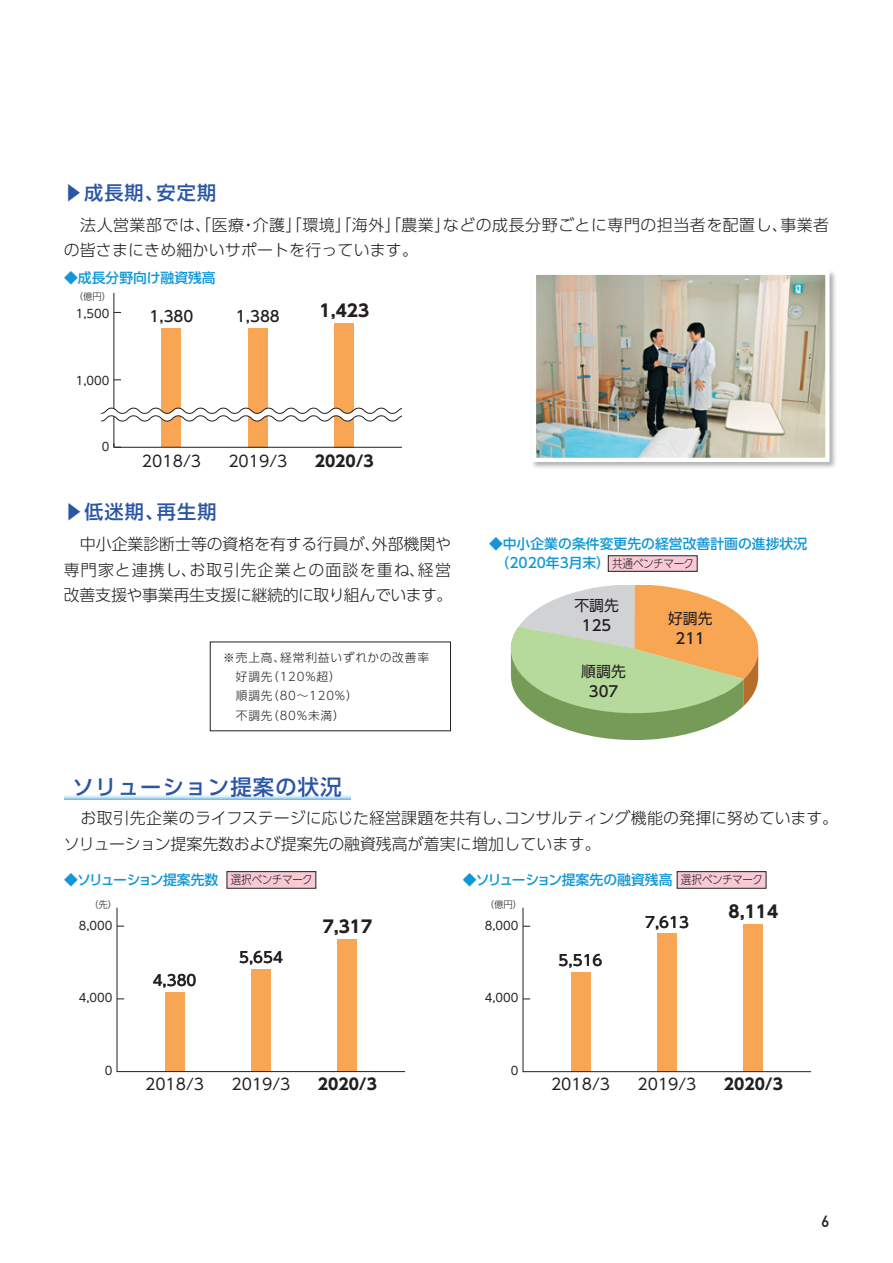
<style>
.page{position:relative;width:893px;height:1263px;background:#fff}
.page>*{position:absolute;margin:0;border:0;box-sizing:border-box;transform-origin:0 0}
.t1{font:500 21.3px "UD Shin Go Pro";letter-spacing:.06em;color:#2a56a5}
.t2{font:500 19.2px "UD Shin Go Pro";letter-spacing:.06em;color:#2a56a5}
.t3{font:700 16.8px "UD Shin Go Pro";color:#231f20}
.t4{font:300 15.9px/25.5px "UD Shin Go Pro";letter-spacing:.01em;color:#231f20;text-align:justify}
.t5{font:300 15.9px/25.5px "UD Shin Go Pro";letter-spacing:.03em;color:#231f20}
.t6{font:15.9px "DIN Mittelschrift Std";color:#231f20}
.t7{font:15.6px "UD Shin Go Pro";color:#231f20}
.t8{font:700 15.6px "UD Shin Go Pro";color:#231f20}
.t9{font:500 15px "UD Shin Go Pro";color:#231f20}
.t10{font:14.85px "UD Shin Go Pro";color:#231f20}
.t11{font:500 14.85px "UD Shin Go Pro";color:#231f20}
.t12{font:500 13.8px/19.2px "UD Shin Go Pro";color:#1197d6}
.t13{font:500 13.8px "UD Shin Go Pro";letter-spacing:-.06em;color:#1197d6}
.t14{font:300 11.7px/19.2px "UD Shin Go Pro";letter-spacing:.075em;color:#231f20}
.t15{font:11.55px "UD Shin Go Pro";color:#231f20}
.t16{font:300 9.45px "UD Shin Go Pro";color:#231f20}
.s1{font-weight:300;font-size:11.7px;color:#231f20}
</style>
<div class="page">
<div style="left:162px;top:329px;width:19px;height:118px;background:#f9a654"></div>
<div style="left:335px;top:323px;width:19px;height:124px;background:#f9a654"></div>
<div style="left:248px;top:328px;width:20px;height:119px;background:#f9a654"></div>
<hr style="left:114px;top:447px;width:288px;height:1px;background:#231f20">
<hr style="left:113px;top:293px;width:1px;height:154px;background:#231f20">
<svg style="left:113px;top:443px;width:8px;height:5px"></svg>
<svg style="left:101px;top:408px;width:301px;height:13px"></svg>
<svg style="left:510px;top:586px;width:248px;height:154px"></svg>
<div style="left:608px;top:556px;width:89px;height:15px;background:#f9cad6"></div>
<div style="left:608px;top:555px;width:89px;height:16px;border:1px solid #231f20"></div>
<div style="left:571px;top:972px;width:19px;height:100px;background:#f9a654"></div>
<div style="left:657px;top:934px;width:20px;height:138px;background:#f9a654"></div>
<div style="left:744px;top:924px;width:19px;height:148px;background:#f9a654"></div>
<hr style="left:523px;top:1071px;width:288px;height:1px;background:#231f20">
<hr style="left:522px;top:908px;width:1px;height:164px;background:#231f20">
<div style="left:338px;top:939px;width:19px;height:132px;background:#f9a654"></div>
<div style="left:165px;top:992px;width:19px;height:79px;background:#f9a654"></div>
<div style="left:251px;top:969px;width:20px;height:102px;background:#f9a654"></div>
<hr style="left:117px;top:1071px;width:288px;height:1px;background:#231f20">
<hr style="left:117px;top:908px;width:1px;height:163px;background:#231f20">
<div style="left:227px;top:872px;width:89px;height:16px;background:#f9cad6"></div>
<div style="left:227px;top:871px;width:89px;height:17px;border:1px solid #231f20"></div>
<div style="left:677px;top:872px;width:89px;height:16px;background:#f9cad6"></div>
<div style="left:677px;top:871px;width:89px;height:17px;border:1px solid #231f20"></div>
<svg style="left:64px;top:796px;width:286px;height:3px"></svg>
<div style="left:530px;top:269px;width:307px;height:200px;background:#231f20;opacity:.35"></div>
<img style="left:537px;top:276px;width:287px;height:181px">
<div style="left:532px;top:271px;width:297px;height:191px;border:4px solid #fff"></div>
<p class="t2" style="left:64px;top:177px;width:154px">▶成長期、安定期</p>
<p class="t5" style="left:64px;top:212px;width:767px">　法人営業部では、「医療・介護」「環境」「海外」「農業」などの成長分野ごとに専門の担当者を配置し、事業者の皆さまにきめ細かいサポートを行っています。</p>
<p class="t12" style="left:64px;top:268px;width:153px">◆成長分野向け融資残高</p>
<p class="t16" style="left:74px;top:289px;width:39px">（億円）</p>
<p class="t15" style="left:76px;top:304px;width:35px">1,500</p>
<p class="t15" style="left:76px;top:371px;width:35px">1,000</p>
<p class="t9" style="left:150px;top:304px;width:45px">1,380</p>
<p class="t9" style="left:236px;top:304px;width:45px">1,388</p>
<p class="t15" style="left:102px;top:438px;width:9px">0</p>
<p class="t7" style="left:142px;top:448px;width:61px">2018/3</p>
<p class="t7" style="left:228px;top:448px;width:61px">2019/3</p>
<p class="t3" style="left:320px;top:297px;width:51px">1,423</p>
<p class="t8" style="left:315px;top:448px;width:61px">2020/3</p>
<p class="t2" style="left:64px;top:496px;width:154px">▶低迷期、再生期</p>
<p class="t4" style="left:64px;top:531px;width:390px">　中小企業診断士等の資格を有する行員が、外部機関や専門家と連携し、お取引先企業との面談を重ね、経営改善支援や事業再生支援に継続的に取り組んでいます。</p>
<p class="t14" style="left:223px;top:648px;width:207px">※売上高、経常利益いずれかの改善率　好調先（120％超）<br>　順調先（80～120％）<br>　不調先（80％未満）</p>
<h1 class="t1" style="left:73px;top:770px;width:271px">ソリューション提案の状況</h1>
<p class="t12" style="left:489px;top:533px;width:320px">◆中小企業の条件変更先の経営改善計画の進捗状況　（2020年3月末）<span class="s1">共通ベンチマーク</span></p>
<p class="t10" style="left:574px;top:594px;width:46px">不調先</p>
<p class="t11" style="left:582px;top:613px;width:31px">125</p>
<p class="t10" style="left:581px;top:660px;width:46px">順調先</p>
<p class="t11" style="left:589px;top:679px;width:31px">307</p>
<p class="t10" style="left:668px;top:606px;width:46px">好調先</p>
<p class="t11" style="left:676px;top:626px;width:31px">211</p>
<p class="t4" style="left:64px;top:805px;width:776px">　お取引先企業のライフステージに応じた経営課題を共有し、コンサルティング機能の発揮に努めています。ソリューション提案先数および提案先の融資残高が着実に増加しています。</p>
<p class="t13" style="left:64px;top:869px;width:250px">◆ソリューション提案先数 <span class="s1">選択ベンチマーク</span></p>
<p class="t12" style="left:463px;top:870px;width:302px">◆ソリューション提案先の融資残高 <span class="s1">選択ベンチマーク</span></p>
<p class="t16" style="left:89px;top:896px;width:30px">（先）</p>
<p class="t15" style="left:79px;top:916px;width:35px">8,000</p>
<p class="t3" style="left:323px;top:913px;width:51px">7,317</p>
<p class="t16" style="left:485px;top:896px;width:39px">（億円）</p>
<p class="t15" style="left:485px;top:916px;width:35px">8,000</p>
<p class="t9" style="left:645px;top:910px;width:45px">7,613</p>
<p class="t3" style="left:729px;top:898px;width:51px">8,114</p>
<p class="t9" style="left:239px;top:945px;width:45px">5,654</p>
<p class="t9" style="left:559px;top:948px;width:45px">5,516</p>
<p class="t9" style="left:153px;top:968px;width:45px">4,380</p>
<p class="t15" style="left:79px;top:989px;width:35px">4,000</p>
<p class="t15" style="left:485px;top:989px;width:35px">4,000</p>
<p class="t15" style="left:105px;top:1061px;width:9px">0</p>
<p class="t7" style="left:145px;top:1071px;width:61px">2018/3</p>
<p class="t7" style="left:231px;top:1071px;width:61px">2019/3</p>
<p class="t8" style="left:318px;top:1071px;width:61px">2020/3</p>
<p class="t15" style="left:511px;top:1061px;width:9px">0</p>
<p class="t7" style="left:551px;top:1072px;width:61px">2018/3</p>
<p class="t7" style="left:637px;top:1072px;width:61px">2019/3</p>
<p class="t8" style="left:724px;top:1071px;width:61px">2020/3</p>
<p class="t6" style="left:821px;top:1212px;width:9px">6</p>
</div>
